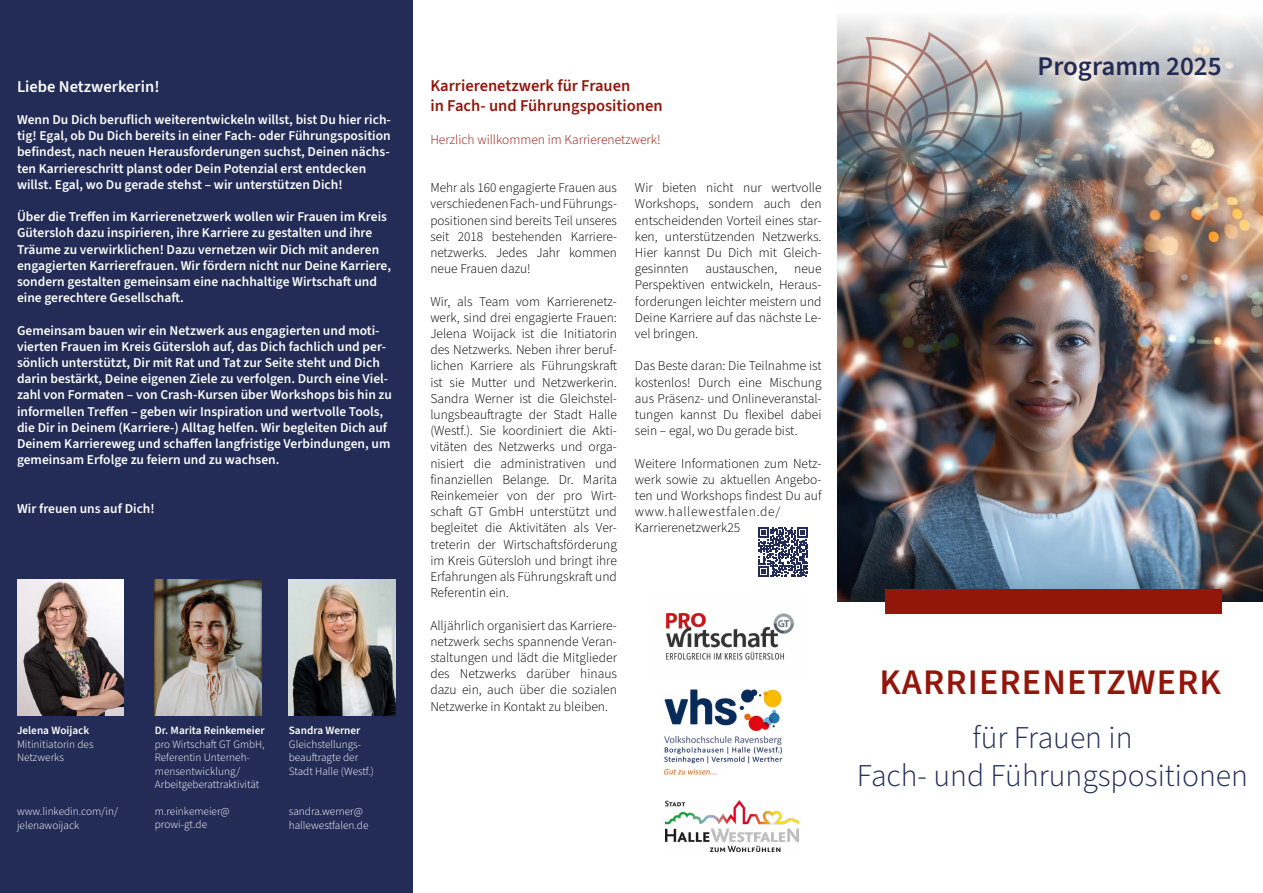
<style>
.page{position:relative;width:1263px;height:893px;background:#fff}
.page>*{position:absolute;margin:0;border:0;box-sizing:border-box;transform-origin:0 0}
.t1{font:600 36px "Source Sans 3";letter-spacing:.03em;color:#93160b}
.t2{font:300 31.65px/38px "Source Sans 3";color:#222c56;text-align:center}
.t3{font:600 27px "Source Sans 3";color:#222c56}
.t4{font:600 16.5px/19.8px "Source Sans 3";color:#93160b}
.t5{font:600 16.5px "Source Sans 3";color:#fff}
.t6{font:300 13.5px/16.2px "Source Sans 3";color:#000;text-align:justify}
.t7{font:600 13.5px/16.2px "Source Sans 3";color:#fff}
.t8{font:300 13.5px "Source Sans 3";color:#93160b}
.t9{font:300 11.25px/13.5px "Source Sans 3";color:#fff}
.s1{font-weight:600}
</style>
<div class="page">
<img style="left:838px;top:18px;width:425px;height:583px">
<div style="left:0;top:0;width:412px;height:893px;background:#222c56"></div>
<img style="left:664px;top:689px;width:119px;height:86px">
<img style="left:665px;top:612px;width:129px;height:48px">
<img style="left:666px;top:800px;width:133px;height:52px">
<img style="left:17px;top:579px;width:107px;height:137px">
<img style="left:289px;top:579px;width:106px;height:137px">
<div style="left:885px;top:589px;width:337px;height:25px;background:#93160b"></div>
<img style="left:838px;top:32px;width:189px;height:241px">
<img style="left:155px;top:579px;width:106px;height:137px">
<svg style="left:759px;top:528px;width:49px;height:49px"></svg>
<p class="t5" style="left:17px;top:76px;width:144px">Liebe Netzwerkerin!</p>
<p class="t7" style="left:17px;top:111px;width:375px">Wenn Du Dich beruflich weiterentwickeln willst, bist Du hier rich&shy;tig! Egal, ob Du Dich bereits in einer Fach- oder Führungsposition befindest, nach neuen Herausforderungen suchst, Deinen nächs&shy;ten Karriereschritt planst oder Dein Potenzial erst entdecken willst. Egal, wo Du gerade stehst – wir unterstützen Dich!</p>
<p class="t7" style="left:17px;top:209px;width:376px">Über die Treffen im Karrierenetzwerk wollen wir Frauen im Kreis Gütersloh dazu inspirieren, ihre Karriere zu gestalten und ihre Träume zu verwirklichen! Dazu vernetzen wir Dich mit anderen engagierten Karrierefrauen. Wir fördern nicht nur Deine Karriere, sondern gestalten gemeinsam eine nachhaltige Wirtschaft und eine gerechtere Gesellschaft.</p>
<p class="t7" style="left:17px;top:322px;width:376px">Gemeinsam bauen wir ein Netzwerk aus engagierten und moti&shy;vierten Frauen im Kreis Gütersloh auf, das Dich fachlich und per&shy;sönlich unterstützt, Dir mit Rat und Tat zur Seite steht und Dich darin bestärkt, Deine eigenen Ziele zu verfolgen. Durch eine Viel&shy;zahl von Formaten – von Crash-Kursen über Workshops bis hin zu informellen Treffen – geben wir Inspiration und wertvolle Tools, die Dir in Deinem (Karriere-) Alltag helfen. Wir begleiten Dich auf Deinem Karriereweg und schaffen langfristige Verbindungen, um gemeinsam Erfolge zu feiern und zu wachsen.</p>
<p class="t7" style="left:17px;top:500px;width:139px">Wir freuen uns auf Dich!</p>
<p class="t9" style="left:17px;top:724px;width:78px"><span class="s1">Jelena Woijack<br></span>Mitinitiatorin des<br>Netzwerks</p>
<p class="t9" style="left:17px;top:805px;width:103px">www.linkedin.com/in/ jelenawoijack</p>
<p class="t9" style="left:155px;top:724px;width:111px"><span class="s1">Dr. Marita Reinkemeier </span>pro Wirtschaft GT GmbH,<br>Referentin Unterneh&shy;mensentwicklung/<br>Arbeitgeberattraktivität</p>
<p class="t9" style="left:289px;top:724px;width:87px"><span class="s1">Sandra Werner<br></span>Gleichstellungs&shy;beauftragte der<br>Stadt Halle (Westf.)</p>
<p class="t9" style="left:289px;top:805px;width:81px">sandra.werner@ hallewestfalen.de</p>
<p class="t9" style="left:155px;top:804px;width:76px">m.reinkemeier@ prowi-gt.de</p>
<p class="t4" style="left:430px;top:76px;width:234px">Karrierenetzwerk für Frauen<br>in Fach- und Führungspositionen</p>
<p class="t8" style="left:430px;top:131px;width:232px">Herzlich willkommen im Karrierenetzwerk!</p>
<p class="t6" style="left:430px;top:180px;width:188px">Mehr als 160 engagierte Frauen aus verschiedenen Fach- und Führungs&shy;positionen sind bereits Teil unseres seit 2018 bestehenden Karriere&shy;netzwerks. Jedes Jahr kommen neue Frauen dazu!</p>
<p class="t6" style="left:430px;top:293px;width:188px">Wir, als Team vom Karrierenetz&shy;werk, sind drei engagierte Frauen:<br>Jelena Woijack ist die Initiatorin des Netzwerks. Neben ihrer beruf&shy;lichen Karriere als Führungskraft ist sie Mutter und Netzwerkerin.<br>Sandra Werner ist die Gleichstel&shy;lungsbeauftragte der Stadt Halle (Westf.). Sie koordiniert die Akti&shy;vitäten des Netzwerks und orga&shy;nisiert die administrativen und finanziellen Belange. Dr. Marita Reinkemeier von der pro Wirt&shy;schaft GT GmbH unterstützt und begleitet die Aktivitäten als Ver&shy;treterin der Wirtschaftsförderung im Kreis Gütersloh und bringt ihre Erfahrungen als Führungskraft und Referentin ein.</p>
<p class="t6" style="left:430px;top:617px;width:188px">Alljährlich organisiert das Karriere&shy;netzwerk sechs spannende Veran&shy;staltungen und lädt die Mitglieder des Netzwerks darüber hinaus dazu ein, auch über die sozialen Netzwerke in Kontakt zu bleiben.</p>
<p class="t6" style="left:635px;top:180px;width:188px">Wir bieten nicht nur wertvolle Workshops, sondern auch den entscheidenden Vorteil eines star&shy;ken, unterstützenden Netzwerks.<br>Hier kannst Du Dich mit Gleich&shy;gesinnten austauschen, neue Perspektiven entwickeln, Heraus&shy;forderungen leichter meistern und Deine Karriere auf das nächste Le&shy;vel bringen.</p>
<p class="t6" style="left:635px;top:358px;width:188px">Das Beste daran: Die Teilnahme ist kostenlos! Durch eine Mischung aus Präsenz- und Onlineveranstal&shy;tungen kannst Du flexibel dabei sein – egal, wo Du gerade bist.</p>
<p class="t6" style="left:635px;top:455px;width:188px;text-align:left">Weitere Informationen zum Netz&shy;werk sowie zu aktuellen Angebo&shy;ten und Workshops findest Du auf www.hallewestfalen.de/<br>Karrierenetzwerk25</p>
<p class="t3" style="left:1038px;top:49px;width:186px">Programm 2025</p>
<p class="t1" style="left:880px;top:659px;width:343px">KARRIERENETZWERK</p>
<p class="t2" style="left:857px;top:718px;width:393px">für Frauen in<br>Fach- und Führungspositionen</p>
</div>
